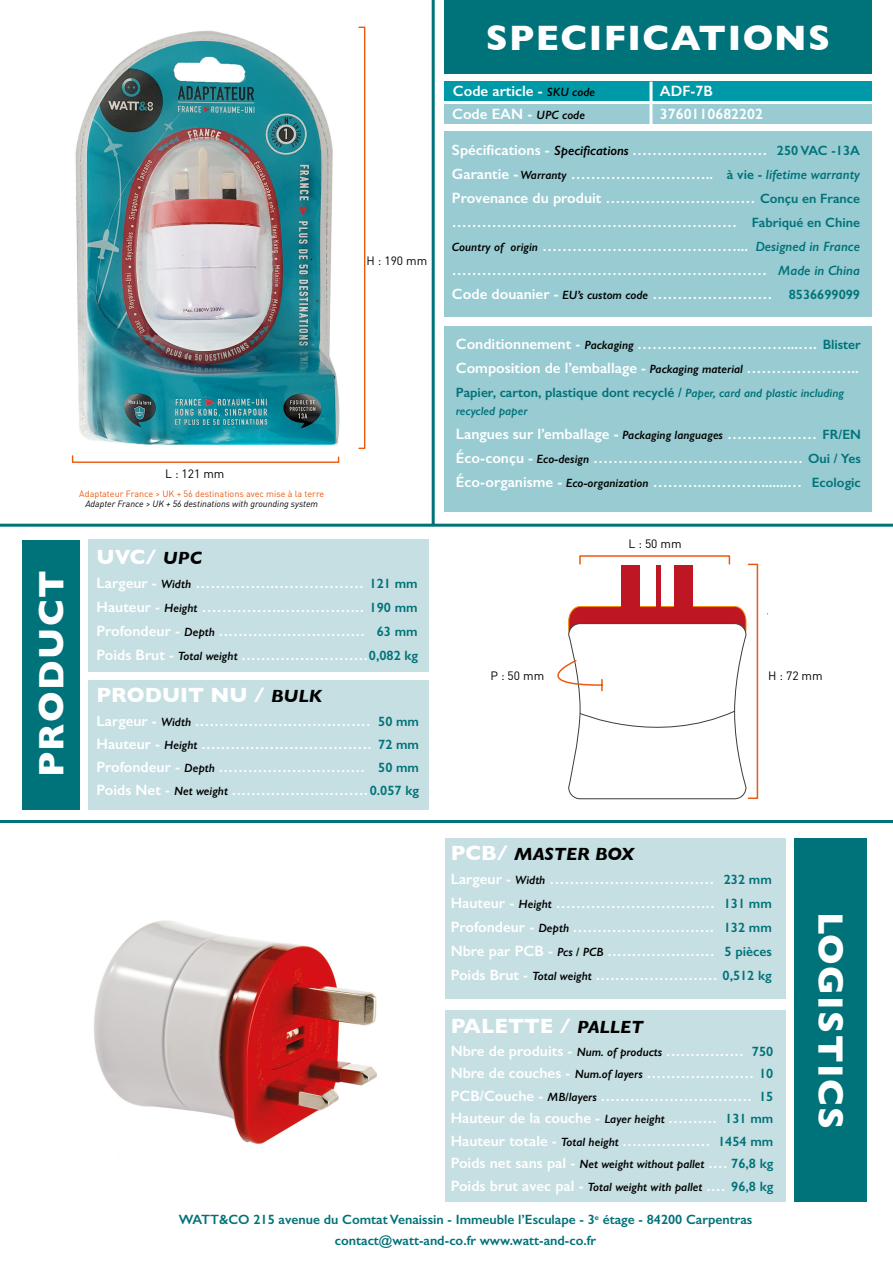
<style>
.page{position:relative;width:893px;height:1263px;background:#fff}
.page>*{position:absolute;margin:0;border:0;box-sizing:border-box;transform-origin:0 0}
.t1{font:700 36px "Gill Sans";letter-spacing:.04em;color:#fff}
.t2{font:700 21px "Gill Sans";color:#fff}
.t3{font:italic 700 18px "Gill Sans";color:#000}
.t4{font:600 15px/24px "Gill Sans";color:#fff;text-align:justify}
.t5{font:600 13.5px/21px "Gill Sans";color:#007279;text-align:center}
.t6{font:italic 600 12px "Gill Sans";color:#000}
.t7{font:12px "DIN Pro";color:#000}
.t8{font:italic 600 12px "Gill Sans";color:#007279}
.t9{font:9px "DIN Pro";color:#ea5b10}
.t10{font:italic 9px "DIN Pro";color:#000}
.s1{font-style:italic;font-size:18px;color:#000}
.s2{font-style:italic;font-size:12px;color:#000}
.s3{font-size:13.5px;color:#007279}
.s4{font-style:italic;font-size:13.5px;color:#000}
.s5{font-style:italic;font-size:13.5px;color:#007279}
.s6{font-style:italic;font-size:12px}
.s7{font-style:normal;font-size:21px;color:#fff}
.s8{font-style:normal;font-size:15px;color:#fff}
.s9{font-style:normal;font-size:13.5px;color:#007279}
</style>
<div class="page">
<div style="left:794px;top:838px;width:73px;height:364px;background:#007279"></div>
<div style="left:445px;top:838px;width:340px;height:161px;background:#c6dfe2"></div>
<div style="left:445px;top:1010px;width:340px;height:192px;background:#c6dfe2"></div>
<div style="left:22px;top:540px;width:58px;height:270px;background:#007279"></div>
<div style="left:88px;top:680px;width:341px;height:130px;background:#c6dfe2"></div>
<div style="left:88px;top:540px;width:341px;height:132px;background:#c6dfe2"></div>
<div style="left:444px;top:326px;width:428px;height:185px;background:#98cbd2"></div>
<div style="left:444px;top:131px;width:428px;height:186px;background:#98cbd2"></div>
<div style="left:444px;top:0;width:428px;height:73px;background:#007279"></div>
<div style="left:444px;top:82px;width:428px;height:19px;background:#0099a8"></div>
<div style="left:444px;top:105px;width:428px;height:19px;background:#98cbd2"></div>
<hr style="left:0;top:524px;width:893px;height:3px;background:#007279">
<hr style="left:0;top:820px;width:893px;height:3px;background:#007279">
<hr style="left:432px;top:0;width:3px;height:525px;background:#007279">
<hr style="left:649px;top:82px;width:3px;height:44px;background:#fff">
<svg style="left:557px;top:555px;width:202px;height:245px"></svg>
<img style="left:94px;top:920px;width:283px;height:224px">
<img style="left:71px;top:26px;width:295px;height:437px">
<p class="t7" style="left:367px;top:252px;width:62px">H : 190 mm</p>
<p class="t7" style="left:165px;top:465px;width:61px">L : 121 mm</p>
<p class="t9" style="left:79px;top:487px;width:246px">Adaptateur France &gt; UK + 56 destinations avec mise à la terre</p>
<p class="t10" style="left:85px;top:498px;width:234px">Adapter France &gt; UK + 56 destinations with grounding system</p>
<h1 class="t1" style="left:23px;top:777px;width:208px;rotate:-90deg">PRODUCT</h1>
<h2 class="t2" style="left:97px;top:540px;width:107px">UVC/ <span class="s1">UPC</span></h2>
<p class="t4" style="left:97px;top:571px;width:323px">Largeur - <span class="s2">Width</span> …………….……………… <span class="s3">121 mm </span>Hauteur - <span class="s2">Height</span> …………….…………….. <span class="s3">190 mm </span>Profondeur - <span class="s2">Depth</span> .............................. <span class="s3">63 mm </span>Poids Brut - <span class="s2">Total weight</span> ..........................<span class="s3">0,082 kg</span></p>
<h2 class="t2" style="left:97px;top:679px;width:227px">PRODUIT NU / <span class="s1">BULK</span></h2>
<p class="t4" style="left:97px;top:709px;width:324px;line-height:23.2px">Largeur - <span class="s2">Width</span> .................................... <span class="s3">50 mm </span>Hauteur - <span class="s2">Height</span> ................................... <span class="s3">72 mm </span>Profondeur - <span class="s2">Depth</span> .............................. <span class="s3">50 mm </span>Poids Net - <span class="s2">Net weight</span> ............................<span class="s3">0.057 kg</span></p>
<h1 class="t1" style="left:486px;top:9px;width:346px">SPECIFICATIONS</h1>
<p class="t4" style="left:452px;top:79px;width:144px;line-height:23.4px">Code article - <span class="s2">SKU code<br></span>Code EAN - <span class="s2">UPC code</span></p>
<p class="t4" style="left:660px;top:79px;width:54px">ADF-7B</p>
<p class="t6" style="left:662px;top:83px;width:76px">---------------------</p>
<p class="t4" style="left:660px;top:102px;width:104px">3760110682202</p>
<p class="t4" style="left:452px;top:137px;width:410px">Spécifications - <span class="s4">Specifications</span> ……………………… <span class="s3">250 VAC -13A </span>Garantie - <span class="s2">Warranty</span> ……………………….. <span class="s3">à vie -</span> <span class="s5">lifetime warranty </span>Provenance du produit ………………………… <span class="s3">Conçu en France </span>………………………………………………… <span class="s3">Fabriqué en Chine </span><span class="s2">Country of origin</span> …………………………………... <span class="s5">Designed in France </span>……………………………………………………… <span class="s5">Made in China </span>Code douanier - <span class="s2">EU’s custom code</span> …………………… <span class="s3">8536699099</span></p>
<p class="t4" style="left:456px;top:332px;width:406px">Conditionnement - <span class="s2">Packaging</span> …………………………...…. <span class="s3">Blister<br></span>Composition de l’emballage - <span class="s2">Packaging material</span> …………………..</p>
<p class="t5" style="left:456px;top:382px;width:390px">Papier, carton, plastique dont recyclé / <span class="s6">Paper, card and plastic including</span></p>
<p class="t8" style="left:456px;top:404px;width:73px">recycled paper</p>
<p class="t4" style="left:456px;top:422px;width:407px">Langues sur l’emballage - <span class="s2">Packaging languages</span> ……………… <span class="s3">FR/EN </span>Éco-conçu - <span class="s2">Eco-design</span> …………………………………… <span class="s3">Oui / Yes </span>Éco-organisme - <span class="s2">Eco-organization</span> ……….………….......… <span class="s3">Ecologic</span></p>
<p class="t7" style="left:629px;top:536px;width:55px">L : 50 mm</p>
<p class="t7" style="left:490px;top:667px;width:55px">P : 50 mm</p>
<p class="t7" style="left:768px;top:667px;width:56px">H : 72 mm</p>
<p class="t3" style="left:451px;top:844px;width:185px"><span class="s7">PCB/</span> MASTER BOX</p>
<p class="t4" style="left:451px;top:867px;width:323px">Largeur - <span class="s2">Width</span> …………………………… <span class="s3">232 mm </span>Hauteur - <span class="s2">Height</span> ………………………….. <span class="s3">131 mm </span>Profondeur - <span class="s2">Depth</span> ............................. <span class="s3">132 mm </span>Nbre par PCB - <span class="s2">Pcs / PCB</span> ...................... <span class="s3">5 pièces </span>Poids Brut - <span class="s2">Total weight</span> ......................... <span class="s3">0,512 kg</span></p>
<h2 class="t2" style="left:451px;top:1009px;width:194px">PALETTE / <span class="s1">PALLET</span></h2>
<p class="t4" style="left:451px;top:1039px;width:324px;line-height:22.5px">Nbre de produits - <span class="s2">Num. of products</span> ................ <span class="s3">750<br></span>Nbre de couches - <span class="s2">Num.of layers</span> ...................... <span class="s3">10<br></span>PCB/Couche - <span class="s2">MB/layers</span> ............................... <span class="s3">15<br></span>Hauteur de la couche - <span class="s2">Layer height</span> .......... <span class="s3">131 mm </span>Hauteur totale - <span class="s2">Total height</span> .................. <span class="s3">1454 mm</span></p>
<p class="t6" style="left:451px;top:1157px;width:324px"><span class="s8">Poids net sans pal -</span> Net weight without pallet <span class="s8">....</span> <span class="s9">76,8 kg</span></p>
<p class="t4" style="left:451px;top:1173px;width:324px">Poids brut avec pal - <span class="s2">Total weight with pallet</span> .... <span class="s3">96,8 kg</span></p>
<p class="t5" style="left:179px;top:1209px;width:575px">WATT&amp;CO 215 avenue du Comtat Venaissin - Immeuble l’Esculape - 3<sup>e</sup> étage - 84200 Carpentras contact@watt-and-co.fr www.watt-and-co.fr</p>
<h1 class="t1" style="left:859px;top:912px;width:219px;rotate:90deg">LOGISTICS</h1>
</div>
